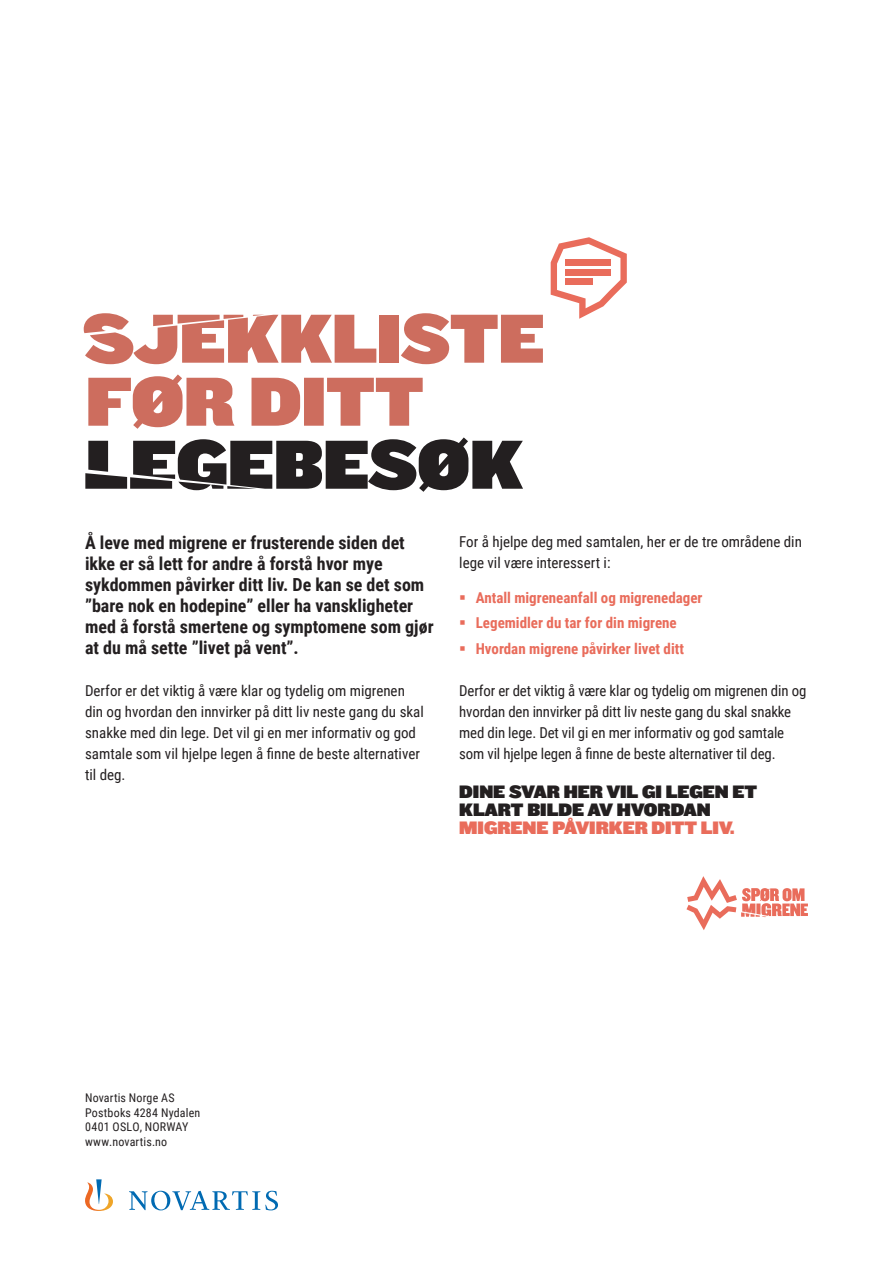
<style>
.page{position:relative;width:893px;height:1263px;background:#fff}
.page>*{position:absolute;margin:0;border:0;box-sizing:border-box;transform-origin:0 0}
.Paragraph_Style_4{font:18.75px/18px "Knockout HTF92 Ultmt Cruiserwt";color:#231f20}
.Paragraph_Style_2{font:700 18px/21px "Roboto Condensed";color:#231f20}
.BRÖD{font:15px/21px "Roboto Condensed";color:#231f20}
.BRÖD-2{font:700 15px "Roboto Condensed";color:#e96c5b}
.t1{font:12px "Roboto Condensed";letter-spacing:.02em;color:#231f20}
.s1{color:#e96c5b}
</style>
<div class="page">
<svg style="left:88px;top:374px;width:335px;height:55px"></svg>
<div style="left:379px;top:315px;width:20px;height:48px;background:#cd6d5e"></div>
<svg style="left:401px;top:313px;width:142px;height:51px"></svg>
<svg style="left:85px;top:1179px;width:193px;height:32px"></svg>
<svg style="left:551px;top:237px;width:76px;height:82px"></svg>
<div style="left:565px;top:260px;width:46px;height:6px;background:#e96c5b"></div>
<div style="left:565px;top:269px;width:46px;height:6px;background:#e96c5b"></div>
<div style="left:565px;top:279px;width:27px;height:6px;background:#e96c5b"></div>
<svg style="left:686px;top:876px;width:122px;height:54px"></svg>
<svg style="left:84px;top:313px;width:292px;height:51px"></svg>
<svg style="left:85px;top:437px;width:438px;height:55px"></svg>
<p class="Paragraph_Style_2" style="left:85px;top:532px;width:350px">Å leve med migrene er frusterende siden det ikke er så lett for andre å forstå hvor mye sykdommen påvirker ditt liv. De kan se det som ”bare nok en hodepine” eller ha vanskligheter med å forstå smertene og symptomene som gjør at du må sette ”livet på vent”.</p>
<p class="BRÖD" style="left:85px;top:680px;width:340px">Derfor er det viktig å være klar og tydelig om migrenen din og hvordan den innvirker på ditt liv neste gang du skal snakke med din lege. Det vil gi en mer informativ og god samtale som vil hjelpe legen å finne de beste alternativer til deg.</p>
<p class="BRÖD" style="left:459px;top:531px;width:344px">For å hjelpe deg med samtalen, her er de tre områdene din lege vil være interessert i:</p>
<p class="BRÖD-2" style="left:459px;top:587px;width:245px">▪ Antall migreneanfall og migrenedager</p>
<p class="BRÖD-2" style="left:459px;top:612px;width:219px">▪ Legemidler du tar for din migrene</p>
<p class="BRÖD-2" style="left:459px;top:638px;width:226px">▪ Hvordan migrene påvirker livet ditt</p>
<p class="BRÖD" style="left:459px;top:679px;width:349px">Derfor er det viktig å være klar og tydelig om migrenen din og hvordan den innvirker på ditt liv neste gang du skal snakke med din lege. Det vil gi en mer informativ og god samtale som vil hjelpe legen å finne de beste alternativer til deg.</p>
<p class="Paragraph_Style_4" style="left:459px;top:783px;width:299px">DINE SVAR HER VIL GI LEGEN ET<br>KLART BILDE AV HVORDAN<br><span class="s1">MIGRENE PÅVIRKER DITT LIV.</span></p>
<p class="t1" style="left:85px;top:1090px;width:91px">Novartis Norge AS</p>
<p class="t1" style="left:85px;top:1104px;width:117px">Postboks 4284 Nydalen</p>
<p class="t1" style="left:85px;top:1118px;width:105px">0401 OSLO, NORWAY</p>
<p class="t1" style="left:85px;top:1133px;width:84px">www.novartis.no</p>
</div>
